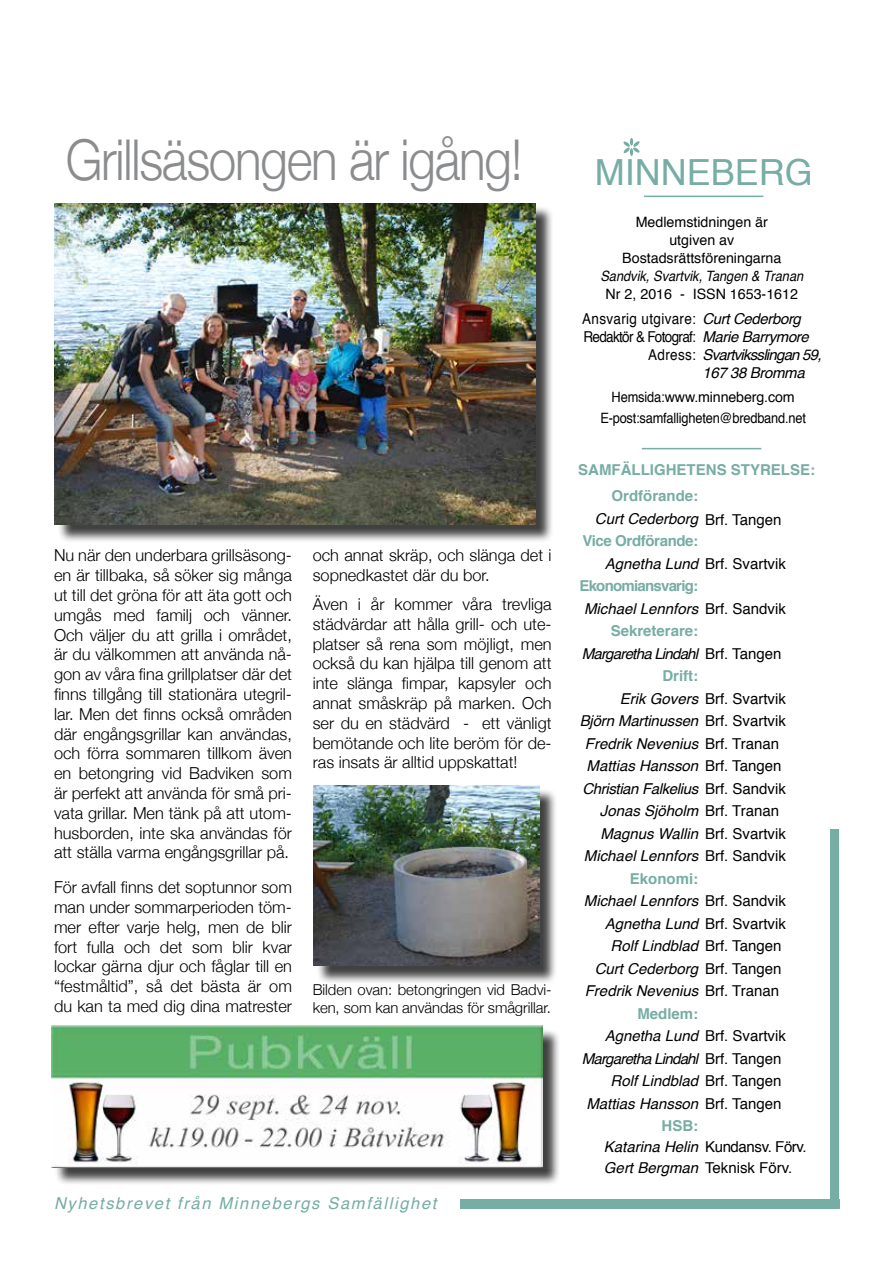
<style>
.page{position:relative;width:893px;height:1263px;background:#fff}
.page>*{position:absolute;margin:0;border:0;box-sizing:border-box;transform-origin:0 0}
.t1{font:300 56.25px "Helvetica Neue";letter-spacing:-.025em;color:#8a8c8e;scale:.88 1}
.t2{font:36px "Helvetica";color:#76ada4}
.t3{font:300 16.5px/19.8px "Helvetica Neue";color:#000;text-align:justify}
.t4{font:italic 16.5px "Helvetica";letter-spacing:.1em;color:#76ada4}
.t5{font:italic 15px/22.5px "Helvetica";color:#000;text-align:right}
.t6{font:15px/22.5px "Helvetica";color:#000}
.t7{font:700 15px "Helvetica";color:#76ada4}
.t8{font:300 15px/18px "Helvetica Neue";letter-spacing:-.005em;color:#000}
.t9{font:italic 15px "Helvetica";letter-spacing:-.05em;color:#000}
.t10{font:15px "Helvetica";letter-spacing:-.05em;color:#000;scale:.9 1}
.t11{font:15px "Helvetica";letter-spacing:.025em;color:#000;scale:.9 1}
.t12{font:15px/21px "Helvetica";letter-spacing:-.025em;color:#000}
.t13{font:700 15px "Helvetica";letter-spacing:-.05em;color:#76ada4}
.t14{font:700 15px "Helvetica";letter-spacing:-.025em;color:#76ada4}
.t15{font:italic 15px "Helvetica";letter-spacing:-.025em;color:#000}
.t16{font:14.25px/18px "Helvetica";color:#000;text-align:center}
.t17{font:14.25px/21px "Helvetica";color:#000;text-align:center;scale:.9 1}
.t18{font:italic 14.25px "Helvetica";color:#000;scale:.9 1}
.s1{font-style:italic}
.s2{font-style:normal}
</style>
<div class="page">
<div style="left:830px;top:830px;width:9px;height:379px;background:#76ada4"></div>
<div style="left:460px;top:1199px;width:379px;height:10px;background:#76ada4"></div>
<hr style="left:642px;top:448px;width:119px;height:1px;background:#76ada4">
<svg style="left:623px;top:138px;width:17px;height:18px"></svg>
<div style="left:57px;top:206px;width:497px;height:338px;background:#000;opacity:.75"></div>
<img style="left:55px;top:203px;width:480px;height:322px">
<div style="left:316px;top:788px;width:242px;height:196px;background:#000;opacity:.75"></div>
<img style="left:314px;top:785px;width:225px;height:180px">
<hr style="left:644px;top:196px;width:119px;height:1px;background:#76ada4">
<div style="left:54px;top:1028px;width:507px;height:157px;background:#000;opacity:.75"></div>
<img style="left:52px;top:1026px;width:490px;height:141px">
<h1 class="t1" style="left:66px;top:115px;width:521px">Grillsäsongen är igång!</h1>
<p class="t3" style="left:54px;top:545px;width:239px">Nu när den underbara grillsäsong&shy;en är tillbaka, så söker sig många ut till det gröna för att äta gott och umgås med familj och vänner.<br>Och väljer du att grilla i området, är du välkommen att använda nå&shy;gon av våra fina grillplatser där det finns tillgång till stationära utegril&shy;lar. Men det finns också områden där engångsgrillar kan användas, och förra sommaren tillkom även en betongring vid Badviken som är perfekt att använda för små pri&shy;vata grillar. Men tänk på att utom&shy;husborden, inte ska användas för att ställa varma engångsgrillar på.</p>
<p class="t3" style="left:54px;top:876px;width:239px">För avfall finns det soptunnor som man under sommarperioden töm&shy;mer efter varje helg, men de blir fort fulla och det som blir kvar lockar gärna djur och fåglar till en “festmåltid”, så det bästa är om du kan ta med dig dina matrester</p>
<p class="t3" style="left:313px;top:545px;width:240px">och annat skräp, och slänga det i sopnedkastet där du bor.</p>
<p class="t3" style="left:313px;top:593px;width:240px">Även i år kommer våra trevliga städvärdar att hålla grill- och ute&shy;platser så rena som möjligt, men också du kan hjälpa till genom att inte slänga fimpar, kapsyler och annat småskräp på marken. Och ser du en städvärd - ett vänligt bemötande och lite beröm för de&shy;ras insats är alltid uppskattat!</p>
<p class="t8" style="left:313px;top:979px;width:240px">Bilden ovan: betongringen vid Badvi&shy;ken, som kan användas för smågrillar.</p>
<p class="t4" style="left:54px;top:1190px;width:384px">Nyhetsbrevet från Minnebergs Samfällighet</p>
<h2 class="t2" style="left:595px;top:144px;width:220px">MINNEBERG</h2>
<p class="t16" style="left:622px;top:213px;width:161px">Medlemstidningen är utgiven av<br>Bostadsrättsföreningarna</p>
<p class="t18" style="left:600px;top:264px;width:227px">Sandvik, Svartvik, Tangen &amp; Tranan</p>
<p class="t16" style="left:606px;top:285px;width:194px">Nr 2, 2016 - ISSN 1653-1612</p>
<p class="t11" style="left:582px;top:307px;width:245px">Ansvarig utgivare: <span class="s1">Curt Cederborg</span></p>
<p class="t10" style="left:584px;top:325px;width:252px">Redaktör &amp; Fotograf: <span class="s1">Marie Barrymore</span></p>
<p class="t9" style="left:648px;top:342px;width:175px"><span class="s2">Adress:</span> Svartviksslingan 59,</p>
<p class="t15" style="left:702px;top:360px;width:104px">167 38 Bromma</p>
<p class="t17" style="left:600px;top:387px;width:230px">Hemsida:www.minneberg.com<br>E-post:samfalligheten@bredband.net</p>
<p class="t7" style="left:578px;top:457px;width:238px">SAMFÄLLIGHETENS STYRELSE:</p>
<p class="t7" style="left:612px;top:484px;width:88px">Ordförande:</p>
<p class="t5" style="left:595px;top:507px;width:105px">Curt Cederborg</p>
<p class="t14" style="left:582px;top:529px;width:117px">Vice Ordförande:</p>
<p class="t5" style="left:605px;top:552px;width:95px">Agnetha Lund</p>
<p class="t13" style="left:579px;top:574px;width:120px">Ekonomiansvarig:</p>
<p class="t5" style="left:584px;top:597px;width:116px">Michael Lennfors</p>
<p class="t7" style="left:611px;top:619px;width:89px">Sekreterare:</p>
<p class="t9" style="left:582px;top:642px;width:118px">Margaretha Lindahl</p>
<p class="t7" style="left:662px;top:664px;width:37px">Drift:</p>
<p class="t5" style="left:580px;top:687px;width:120px">Erik Govers<br>Björn Martinussen<br>Fredrik Nevenius<br>Mattias Hansson<br>Christian Falkelius<br>Jonas Sjöholm<br>Magnus Wallin<br>Michael Lennfors</p>
<p class="t7" style="left:630px;top:866px;width:70px">Ekonomi:</p>
<p class="t5" style="left:584px;top:890px;width:116px">Michael Lennfors<br>Agnetha Lund<br>Rolf Lindblad<br>Curt Cederborg<br>Fredrik Nevenius</p>
<p class="t7" style="left:637px;top:1001px;width:62px">Medlem:</p>
<p class="t5" style="left:582px;top:1025px;width:118px">Agnetha Lund<br>Margaretha Lindahl<br>Rolf Lindblad<br>Mattias Hansson</p>
<p class="t7" style="left:661px;top:1114px;width:38px">HSB:</p>
<p class="t5" style="left:604px;top:1137px;width:96px;line-height:21px;text-align:left">Katarina Helin<br>Gert Bergman</p>
<p class="t6" style="left:705px;top:509px;width:78px">Brf. Tangen</p>
<p class="t6" style="left:705px;top:552px;width:82px">Brf. Svartvik</p>
<p class="t6" style="left:705px;top:597px;width:82px">Brf. Sandvik</p>
<p class="t6" style="left:705px;top:642px;width:78px">Brf. Tangen</p>
<p class="t6" style="left:705px;top:687px;width:82px">Brf. Svartvik<br>Brf. Svartvik<br>Brf. Tranan<br>Brf. Tangen<br>Brf. Sandvik<br>Brf. Tranan<br>Brf. Svartvik<br>Brf. Sandvik</p>
<p class="t6" style="left:705px;top:890px;width:82px">Brf. Sandvik<br>Brf. Svartvik<br>Brf. Tangen<br>Brf. Tangen<br>Brf. Tranan</p>
<p class="t6" style="left:705px;top:1025px;width:82px">Brf. Svartvik<br>Brf. Tangen<br>Brf. Tangen<br>Brf. Tangen</p>
<p class="t12" style="left:705px;top:1137px;width:103px">Kundansv. Förv.<br>Teknisk Förv.</p>
</div>
